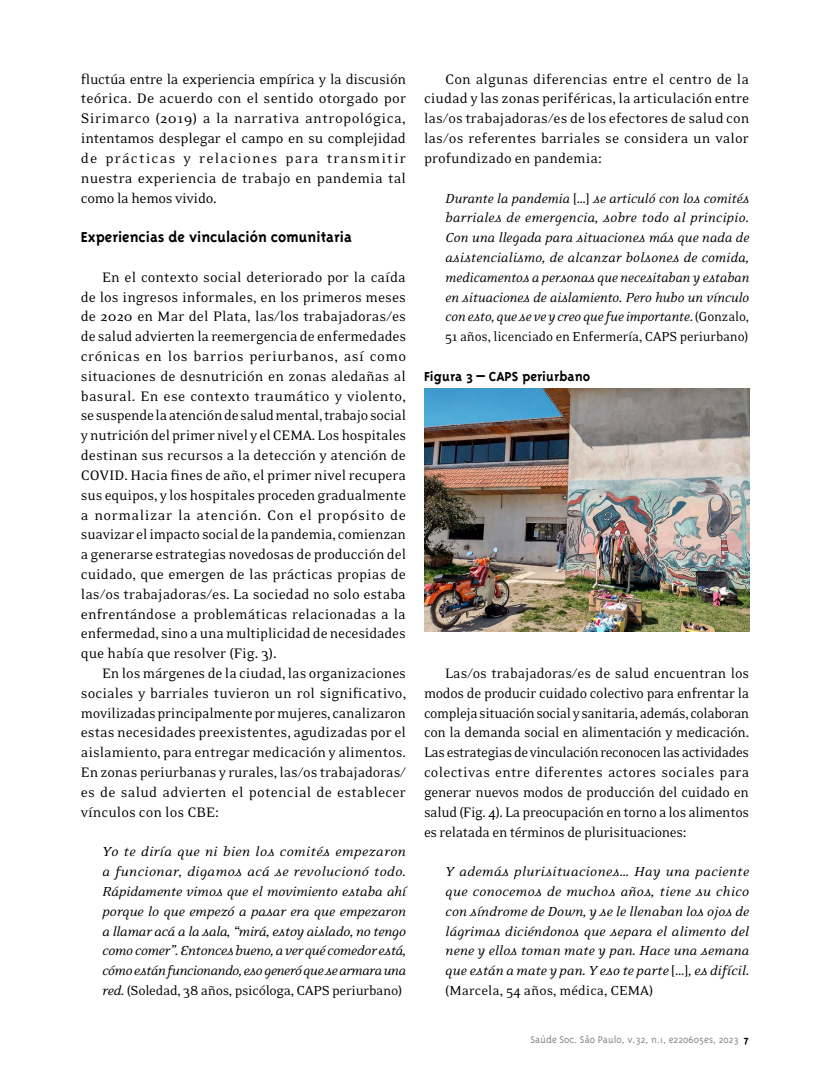
<style>
.page{position:relative;width:830px;height:1085px;background:#fff}
.page>*{position:absolute;margin:0;border:0;box-sizing:border-box;transform-origin:0 0}
.t1{font:700 16.5px "Triplex";color:#000}
.t2{font:15.75px/19.8px "Eidetic Neo";color:#000;text-align:justify}
.t3{font:italic 15px/19.8px "Eidetic Neo";letter-spacing:-.01em;color:#000;text-align:justify}
.t4{font:700 15px "Triplex";color:#000}
.t5{font:300 11.25px "Triplex";color:#878787}
.s1{font-style:normal}
.s2{font-weight:700;color:#000}
</style>
<div class="page">
<img style="left:424px;top:388px;width:324px;height:243px">
<p class="t2" style="left:81px;top:69px;width:326px">fluctúa entre la experiencia empírica y la discusión teórica. De acuerdo con el sentido otorgado por Sirimarco (2019) a la narrativa antropológica, intentamos desplegar el campo en su complejidad de prácticas y relaciones para transmitir nuestra experiencia de trabajo en pandemia tal como la hemos vivido.</p>
<p class="t1" style="left:81px;top:228px;width:272px">Experiencias de vinculación comunitaria</p>
<p class="t2" style="left:81px;top:267px;width:327px;text-indent:21px">En el contexto social deteriorado por la caída de los ingresos informales, en los primeros meses de 2020 en Mar del Plata, las/los trabajadoras/es de salud advierten la reemergencia de enfermedades crónicas en los barrios periurbanos, así como situaciones de desnutrición en zonas aledañas al basural. En ese contexto traumático y violento, se suspende la atención de salud mental, trabajo social y nutrición del primer nivel y el CEMA. Los hospitales destinan sus recursos a la detección y atención de COVID. Hacia fines de año, el primer nivel recupera sus equipos, y los hospitales proceden gradualmente a normalizar la atención. Con el propósito de suavizar el impacto social de la pandemia, comienzan a generarse estrategias novedosas de producción del cuidado, que emergen de las prácticas propias de las/os trabajadoras/es. La sociedad no solo estaba enfrentándose a problemáticas relacionadas a la enfermedad, sino a una multiplicidad de necesidades que había que resolver (Fig. 3).</p>
<p class="t2" style="left:81px;top:663px;width:327px;text-indent:21px">En los márgenes de la ciudad, las organizaciones sociales y barriales tuvieron un rol significativo, movilizadas principalmente por mujeres, canalizaron estas necesidades preexistentes, agudizadas por el aislamiento, para entregar medicación y alimentos.<br>En zonas periurbanas y rurales, las/os trabajadoras/ es de salud advierten el potencial de establecer vínculos con los CBE:</p>
<p class="t3" style="left:102px;top:842px;width:305px">Yo te diría que ni bien los comités empezaron a funcionar, digamos acá se revolucionó todo.<br>Rápidamente vimos que el movimiento estaba ahí porque lo que empezó a pasar era que empezaron a llamar acá a la sala, “mirá, estoy aislado, no tengo como comer”. Entonces bueno, a ver qué comedor está, cómo están funcionando, eso generó que se armara una red<span class="s1">. (Soledad, 38 años, psicóloga, CAPS periurbano)</span></p>
<p class="t2" style="left:424px;top:69px;width:326px;text-indent:21px">Con algunas diferencias entre el centro de la ciudad y las zonas periféricas, la articulación entre las/os trabajadoras/es de los efectores de salud con las/os referentes barriales se considera un valor profundizado en pandemia:</p>
<p class="t3" style="left:445px;top:188px;width:305px">Durante la pandemia <span class="s1">[…]</span> se articuló con los comités barriales de emergencia, sobre todo al principio.<br>Con una llegada para situaciones más que nada de asistencialismo, de alcanzar bolsones de comida, medicamentos a personas que necesitaban y estaban en situaciones de aislamiento. Pero hubo un vínculo con esto, que se ve y creo que fue importante<span class="s1">. (Gonzalo, 51 años, licenciado en Enfermería, CAPS periurbano)</span></p>
<p class="t4" style="left:424px;top:367px;width:167px">Figura 3 – CAPS periurbano</p>
<p class="t2" style="left:424px;top:663px;width:326px;text-indent:21px">Las/os trabajadoras/es de salud encuentran los modos de producir cuidado colectivo para enfrentar la compleja situación social y sanitaria, además, colaboran con la demanda social en alimentación y medicación.<br>Las estrategias de vinculación reconocen las actividades colectivas entre diferentes actores sociales para generar nuevos modos de producción del cuidado en salud (Fig. 4). La preocupación en torno a los alimentos es relatada en términos de plurisituaciones:</p>
<p class="t3" style="left:445px;top:861px;width:305px">Y además plurisituaciones… Hay una paciente que conocemos de muchos años, tiene su chico con síndrome de Down, y se le llenaban los ojos de lágrimas diciéndonos que separa el alimento del nene y ellos toman mate y pan. Hace una semana que están a mate y pan. Y eso te parte <span class="s1">[…]</span>, es difícil<span class="s1">. (Marcela, 54 años, médica, CEMA)</span></p>
<p class="t5" style="left:530px;top:1033px;width:220px">Saúde Soc. São Paulo, v.32, n.1, e220605es, 2023 <span class="s2">7</span></p>
</div>
